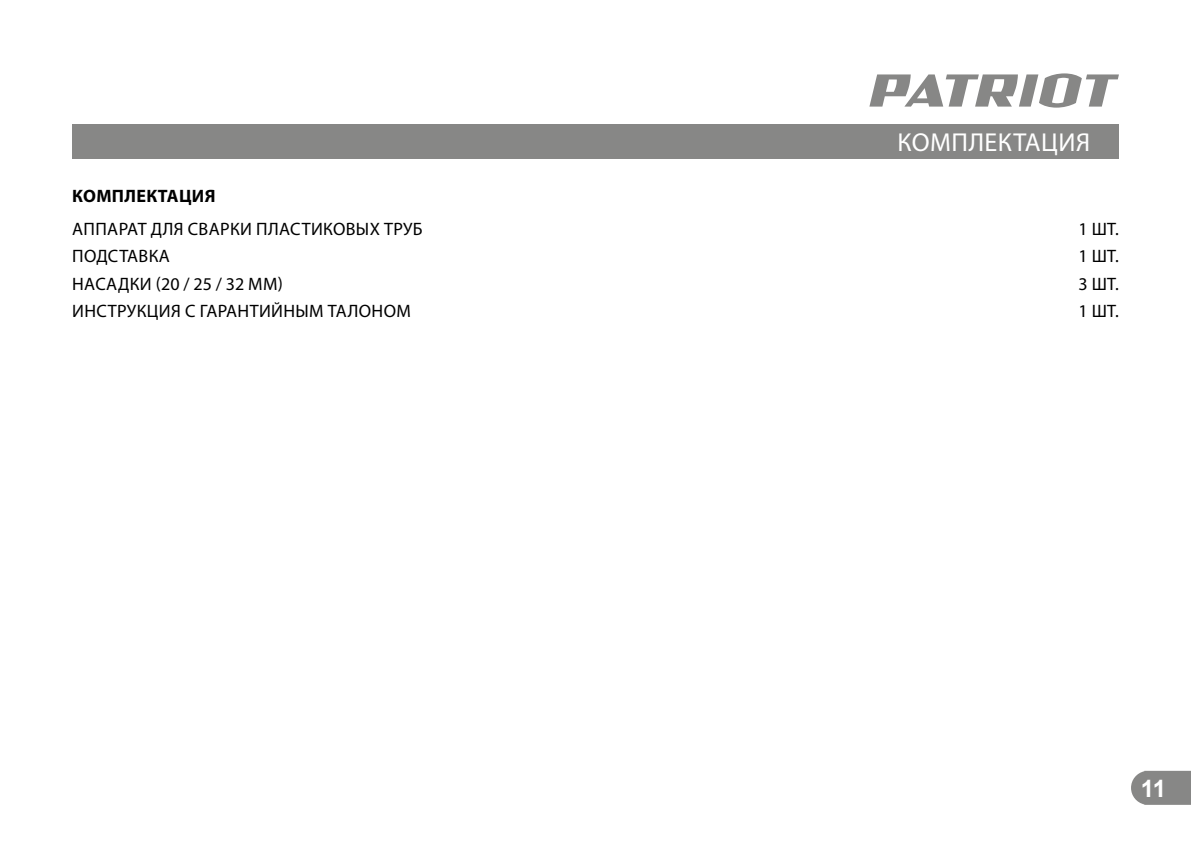
<style>
.page{position:relative;width:1191px;height:842px;background:#fff}
.page>*{position:absolute;margin:0;border:0;box-sizing:border-box;transform-origin:0 0}
.t1{font:26px "Myriad Pro";letter-spacing:.02em;color:#fff}
.t2{font:700 24px "Arial";color:#fff}
.t3{font:18px "Myriad Pro";letter-spacing:.02em;color:#000}
.t4{font:700 18px "Myriad Pro";letter-spacing:.02em;color:#000}
</style>
<div class="page">
<svg style="left:1131px;top:771px;width:60px;height:34px;background:#8e8e8d"></svg>
<svg style="left:869px;top:73px;width:250px;height:35px"></svg>
<div style="left:72px;top:124px;width:1047px;height:34px;background:#878786"></div>
<h1 class="t1" style="left:897px;top:130px;width:194px">КОМПЛЕКТАЦИЯ</h1>
<p class="t4" style="left:72px;top:187px;width:145px">КОМПЛЕКТАЦИЯ</p>
<p class="t3" style="left:72px;top:220px;width:352px">АППАРАТ ДЛЯ СВАРКИ ПЛАСТИКОВЫХ ТРУБ</p>
<p class="t3" style="left:1078px;top:220px;width:42px">1 ШТ.</p>
<p class="t3" style="left:72px;top:248px;width:99px">ПОДСТАВКА</p>
<p class="t3" style="left:1078px;top:248px;width:42px">1 ШТ.</p>
<p class="t3" style="left:72px;top:275px;width:212px">НАСАДКИ (20 / 25 / 32 ММ)</p>
<p class="t3" style="left:1078px;top:275px;width:42px">3 ШТ.</p>
<p class="t3" style="left:72px;top:302px;width:340px">ИНСТРУКЦИЯ С ГАРАНТИЙНЫМ ТАЛОНОМ</p>
<p class="t3" style="left:1078px;top:302px;width:42px">1 ШТ.</p>
<h2 class="t2" style="left:1140px;top:774px;width:27px">11</h2>
</div>
